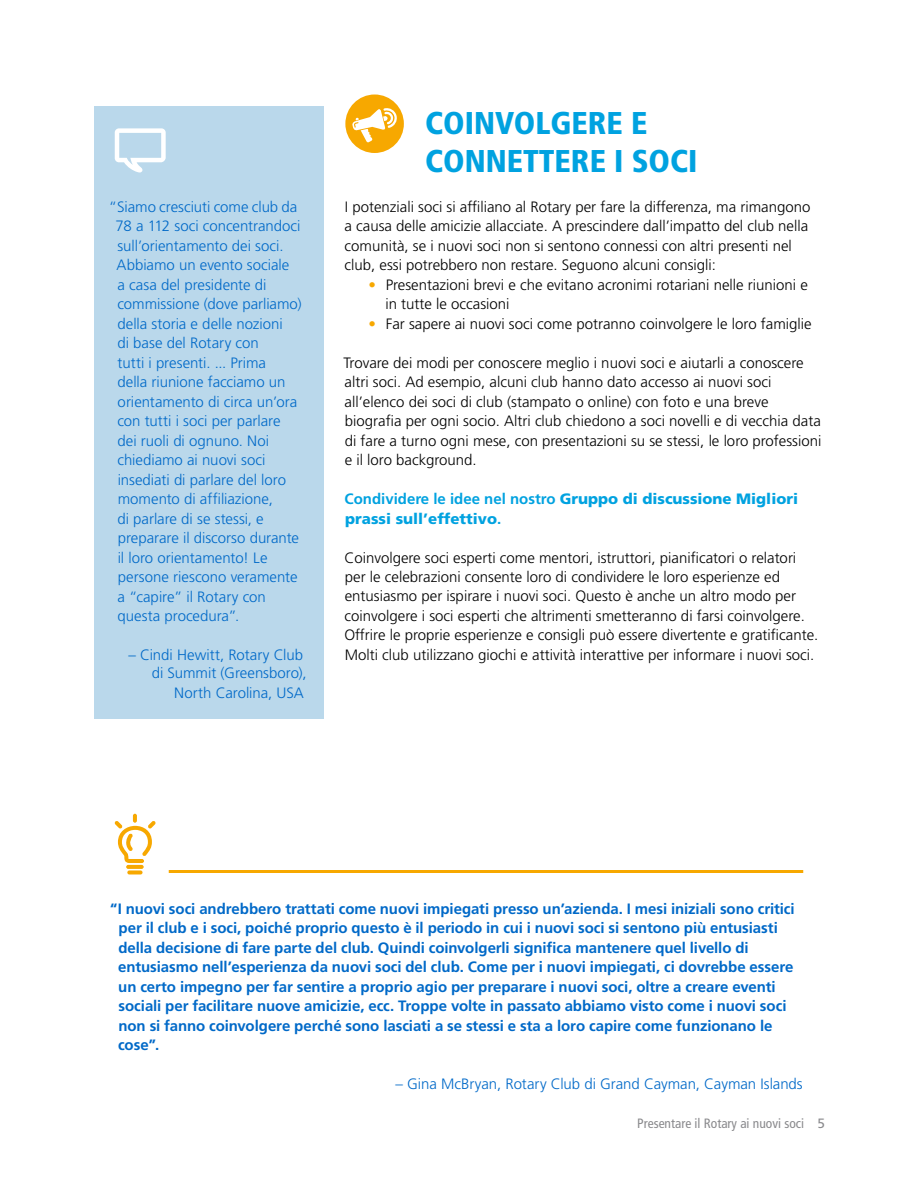
<style>
.page{position:relative;width:918px;height:1188px;background:#fff}
.page>*{position:absolute;margin:0;border:0;box-sizing:border-box;transform-origin:0 0}
.t1{font:900 condensed 31.5px/39px "Frutiger LT Std";color:#00a2e0}
.t2{font:300 15px/19.5px "Frutiger LT Std";color:#000}
.t3{font:300 15px/19.5px "Frutiger LT Std";letter-spacing:-.005em;color:#0069c8}
.t4{font:700 15px/19.5px "Frutiger LT Std";letter-spacing:-.005em;color:#0069c8}
.t5{font:900 15px/19.5px "Frutiger LT Std";color:#00a2e0}
.t6{font:condensed 13.5px "Frutiger LT Std";color:#8a8a8d}
.s1{color:#f7a800}
.s2{font-weight:700}
.s3{font-stretch:normal}
</style>
<div class="page">
<hr style="left:169px;top:870px;width:634px;height:3px;background:#f7a800">
<svg style="left:115px;top:814px;width:41px;height:60px"></svg>
<div style="left:345px;top:94px;width:59px;height:59px;background:#f7a800;border-radius:50%"></div>
<svg style="left:352px;top:108px;width:46px;height:35px"></svg>
<div style="left:94px;top:106px;width:230px;height:612px;background:#bad8eb"></div>
<svg style="left:115px;top:128px;width:51px;height:45px"></svg>
<p class="t3" style="left:116px;top:197px;width:188px;text-indent:-7px">“Siamo cresciuti come club da<br>78 a 112 soci concentrandoci sull’orientamento dei soci.<br>Abbiamo un evento sociale<br>a casa del presidente di commissione (dove parliamo) della storia e delle nozioni<br>di base del Rotary con<br>tutti i presenti. ... Prima<br>della riunione facciamo un orientamento di circa un’ora con tutti i soci per parlare dei ruoli di ognuno. Noi chiediamo ai nuovi soci insediati di parlare del loro momento di affiliazione,<br>di parlare di se stessi, e preparare il discorso durante il loro orientamento! Le persone riescono veramente a “capire” il Rotary con questa procedura”.</p>
<p class="t3" style="left:129px;top:646px;width:180px;line-height:18px;text-align:right">– Cindi Hewitt, Rotary Club di Summit (Greensboro),</p>
<p class="t3" style="left:174px;top:683px;width:131px">North Carolina, USA</p>
<h1 class="t1" style="left:425px;top:103px;width:274px">COINVOLGERE E<br>CONNETTERE I SOCI</h1>
<p class="t2" style="left:345px;top:197px;width:467px">I potenziali soci si affiliano al Rotary per fare la differenza, ma rimangono a causa delle amicizie allacciate. A prescindere dall’impatto del club nella comunità, se i nuovi soci non si sentono connessi con altri presenti nel club, essi potrebbero non restare. Seguono alcuni consigli:</p>
<p class="t2" style="left:385px;top:275px;width:424px;text-indent:-17px"><span class="s1">•</span> Presentazioni brevi e che evitano acronimi rotariani nelle riunioni e in tutte le occasioni</p>
<p class="t2" style="left:369px;top:314px;width:445px"><span class="s1">•</span> Far sapere ai nuovi soci come potranno coinvolgere le loro famiglie</p>
<p class="t2" style="left:343px;top:353px;width:479px">Trovare dei modi per conoscere meglio i nuovi soci e aiutarli a conoscere altri soci. Ad esempio, alcuni club hanno dato accesso ai nuovi soci all’elenco dei soci di club (stampato o online) con foto e una breve biografia per ogni socio. Altri club chiedono a soci novelli e di vecchia data di fare a turno ogni mese, con presentazioni su se stessi, le loro professioni e il loro background.</p>
<p class="t5" style="left:345px;top:489px;width:455px"><span class="s2">Condividere le idee nel nostro</span> Gruppo di discussione Migliori prassi sull’effettivo<span class="s2">.</span></p>
<p class="t2" style="left:344px;top:548px;width:476px">Coinvolgere soci esperti come mentori, istruttori, pianificatori o relatori per le celebrazioni consente loro di condividere le loro esperienze ed entusiasmo per ispirare i nuovi soci. Questo è anche un altro modo per coinvolgere i soci esperti che altrimenti smetteranno di farsi coinvolgere.<br>Offrire le proprie esperienze e consigli può essere divertente e gratificante.<br>Molti club utilizzano giochi e attività interattive per informare i nuovi soci.</p>
<p class="t4" style="left:118px;top:899px;width:678px;text-indent:-8px">“I nuovi soci andrebbero trattati come nuovi impiegati presso un’azienda. I mesi iniziali sono critici per il club e i soci, poiché proprio questo è il periodo in cui i nuovi soci si sentono più entusiasti della decisione di fare parte del club. Quindi coinvolgerli significa mantenere quel livello di entusiasmo nell’esperienza da nuovi soci del club. Come per i nuovi impiegati, ci dovrebbe essere un certo impegno per far sentire a proprio agio per preparare i nuovi soci, oltre a creare eventi sociali per facilitare nuove amicizie, ecc. Troppe volte in passato abbiamo visto come i nuovi soci non si fanno coinvolgere perché sono lasciati a se stessi e sta a loro capire come funzionano le cose”.</p>
<p class="t3" style="left:395px;top:1074px;width:409px">– Gina McBryan, Rotary Club di Grand Cayman, Cayman Islands</p>
<p class="t6" style="left:637px;top:1115px;width:189px">Presentare il Rotary ai nuovi soci <span class="s3">5</span></p>
</div>
